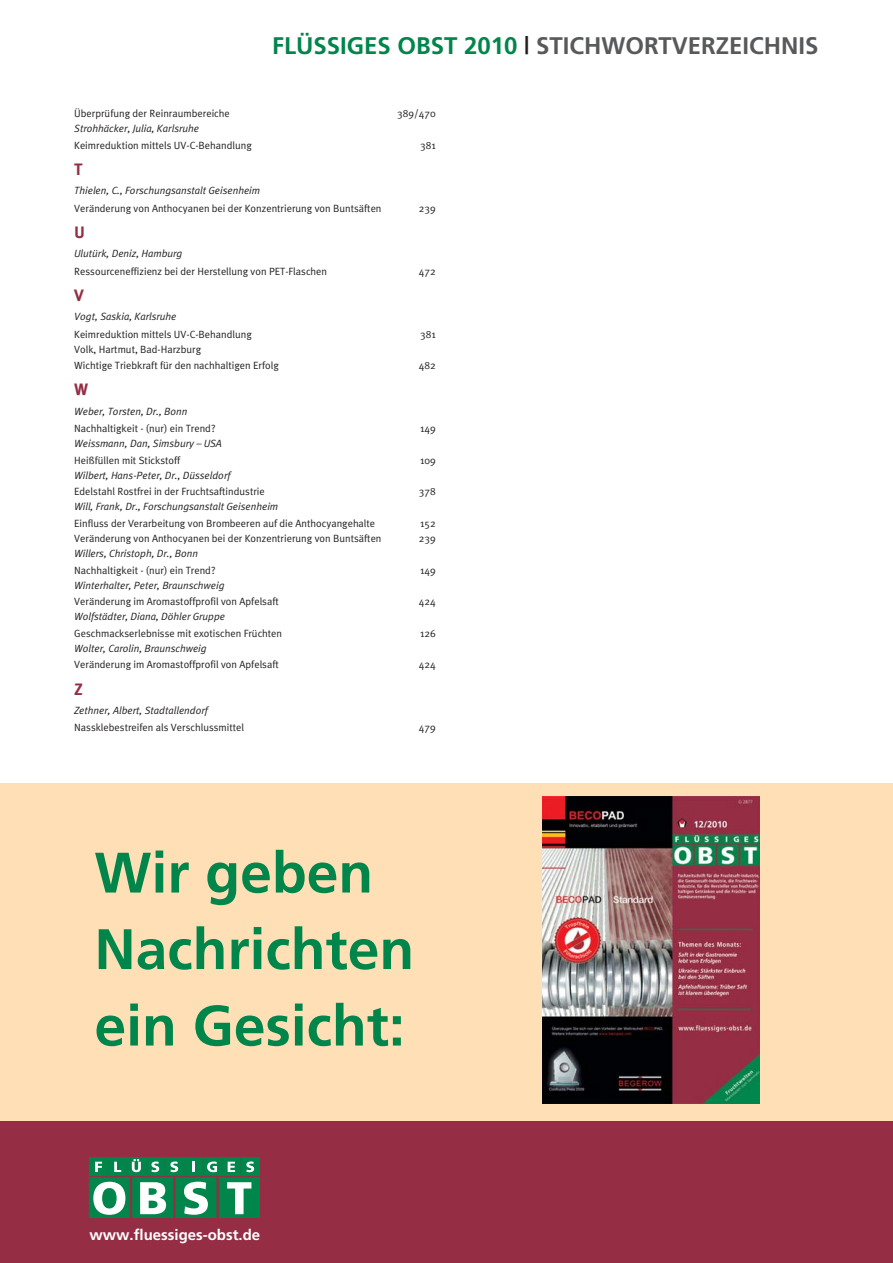
<style>
.page{position:relative;width:893px;height:1263px;background:#fff}
.page>*{position:absolute;margin:0;border:0;box-sizing:border-box;transform-origin:0 0}
.t1{font:700 57px/76.5px "Frutiger";color:#00854a}
.t2{font:700 24px "Frutiger";color:#58595b}
.t3{font:700 16.5px "Meta Plus";color:#952e45}
.t4{font:700 15px "Frutiger";color:#fff}
.t5{font:10.5px/15.8px "Meta Plus Normal";color:#231f20}
.t6{font:italic 10.5px "Meta Plus Normal";color:#231f20}
.s1{color:#00854a}
.s2{color:#231f20}
</style>
<div class="page">
<div style="left:0;top:784px;width:892px;height:479px;background:#ffe0b6"></div>
<div style="left:0;top:1121px;width:892px;height:142px;background:#952e45"></div>
<div style="left:89px;top:1158px;width:18px;height:18px;background:#00854a"></div>
<div style="left:108px;top:1158px;width:18px;height:18px;background:#00854a"></div>
<div style="left:127px;top:1158px;width:18px;height:18px;background:#00854a"></div>
<div style="left:146px;top:1158px;width:18px;height:18px;background:#00854a"></div>
<div style="left:165px;top:1158px;width:18px;height:18px;background:#00854a"></div>
<div style="left:184px;top:1158px;width:18px;height:18px;background:#00854a"></div>
<svg style="left:95px;top:1162px;width:7px;height:10px"></svg>
<svg style="left:114px;top:1162px;width:7px;height:10px"></svg>
<svg style="left:132px;top:1159px;width:9px;height:13px"></svg>
<svg style="left:151px;top:1162px;width:8px;height:10px"></svg>
<svg style="left:170px;top:1162px;width:8px;height:10px"></svg>
<svg style="left:192px;top:1162px;width:3px;height:10px"></svg>
<svg style="left:222px;top:1158px;width:18px;height:18px"></svg>
<svg style="left:228px;top:1162px;width:7px;height:10px"></svg>
<div style="left:241px;top:1158px;width:18px;height:18px;background:#00854a"></div>
<svg style="left:246px;top:1162px;width:8px;height:10px"></svg>
<div style="left:203px;top:1158px;width:18px;height:18px;background:#00854a"></div>
<svg style="left:207px;top:1162px;width:10px;height:10px"></svg>
<div style="left:219px;top:1178px;width:40px;height:40px;background:#00854a"></div>
<div style="left:89px;top:1178px;width:40px;height:40px;background:#00854a"></div>
<div style="left:133px;top:1178px;width:40px;height:40px;background:#00854a"></div>
<div style="left:176px;top:1178px;width:40px;height:40px;background:#00854a"></div>
<svg style="left:93px;top:1182px;width:32px;height:33px"></svg>
<svg style="left:140px;top:1182px;width:26px;height:32px"></svg>
<svg style="left:184px;top:1182px;width:24px;height:33px"></svg>
<svg style="left:227px;top:1182px;width:24px;height:32px"></svg>
<img style="left:543px;top:797px;width:217px;height:307px">
<h2 class="t2" style="left:272px;top:36px;width:548px"><span class="s1">FLÜSSIGES OBST 2010</span> <span class="s2">|</span> STICHWORTVERZEICHNIS</h2>
<p class="t5" style="left:74px;top:106px;width:157px">Überprüfung der Reinraumbereiche</p>
<p class="t5" style="left:397px;top:106px;width:40px">389/470</p>
<p class="t6" style="left:74px;top:124px;width:126px">Strohhäcker, Julia, Karlsruhe</p>
<p class="t5" style="left:74px;top:138px;width:179px">Keimreduktion mittels UV-C-Behandlung</p>
<p class="t5" style="left:420px;top:138px;width:17px">381</p>
<h3 class="t3" style="left:74px;top:163px;width:10px">T</h3>
<p class="t6" style="left:74px;top:186px;width:187px">Thielen, C., Forschungsanstalt Geisenheim</p>
<p class="t5" style="left:74px;top:201px;width:309px">Veränderung von Anthocyanen bei der Konzentrierung von Buntsäften</p>
<p class="t5" style="left:419px;top:201px;width:18px">239</p>
<h3 class="t3" style="left:74px;top:226px;width:12px">U</h3>
<p class="t6" style="left:74px;top:249px;width:110px">Ulutürk, Deniz, Hamburg</p>
<p class="t5" style="left:74px;top:264px;width:254px">Ressourceneffizienz bei der Herstellung von PET-Flaschen</p>
<p class="t5" style="left:419px;top:264px;width:18px">472</p>
<h3 class="t3" style="left:74px;top:289px;width:11px">V</h3>
<p class="t6" style="left:74px;top:312px;width:104px">Vogt, Saskia, Karlsruhe</p>
<p class="t5" style="left:74px;top:327px;width:179px">Keimreduktion mittels UV-C-Behandlung</p>
<p class="t5" style="left:420px;top:327px;width:17px">381</p>
<p class="t5" style="left:74px;top:343px;width:206px">Volk, Hartmut, Bad-Harzburg<br>Wichtige Triebkraft für den nachhaltigen Erfolg</p>
<p class="t5" style="left:419px;top:358px;width:18px">482</p>
<h3 class="t3" style="left:74px;top:383px;width:16px">W</h3>
<p class="t6" style="left:74px;top:407px;width:115px">Weber, Torsten, Dr., Bonn</p>
<p class="t5" style="left:74px;top:421px;width:143px">Nachhaltigkeit - (nur) ein Trend?</p>
<p class="t5" style="left:420px;top:421px;width:17px">149</p>
<p class="t6" style="left:74px;top:439px;width:149px">Weissmann, Dan, Simsbury – USA</p>
<p class="t5" style="left:74px;top:453px;width:108px">Heißfüllen mit Stickstoff</p>
<p class="t5" style="left:420px;top:453px;width:17px">109</p>
<p class="t6" style="left:74px;top:471px;width:158px">Wilbert, Hans-Peter, Dr., Düsseldorf</p>
<p class="t5" style="left:74px;top:484px;width:192px">Edelstahl Rostfrei in der Fruchtsaftindustrie</p>
<p class="t5" style="left:419px;top:484px;width:18px">378</p>
<p class="t6" style="left:74px;top:502px;width:205px">Will, Frank, Dr., Forschungsanstalt Geisenheim</p>
<p class="t5" style="left:74px;top:516px;width:303px">Einfluss der Verarbeitung von Brombeeren auf die Anthocyangehalte</p>
<p class="t5" style="left:420px;top:516px;width:17px">152</p>
<p class="t5" style="left:74px;top:532px;width:309px">Veränderung von Anthocyanen bei der Konzentrierung von Buntsäften</p>
<p class="t5" style="left:419px;top:532px;width:18px">239</p>
<p class="t6" style="left:74px;top:550px;width:125px">Willers, Christoph, Dr., Bonn</p>
<p class="t5" style="left:74px;top:563px;width:143px">Nachhaltigkeit - (nur) ein Trend?</p>
<p class="t5" style="left:420px;top:563px;width:17px">149</p>
<p class="t6" style="left:74px;top:581px;width:152px">Winterhalter, Peter, Braunschweig</p>
<p class="t5" style="left:74px;top:595px;width:206px">Veränderung im Aromastoffprofil von Apfelsaft</p>
<p class="t5" style="left:419px;top:595px;width:18px">424</p>
<p class="t6" style="left:74px;top:613px;width:152px">Wolfstädter, Diana, Döhler Gruppe</p>
<p class="t5" style="left:74px;top:626px;width:209px">Geschmackserlebnisse mit exotischen Früchten</p>
<p class="t5" style="left:420px;top:626px;width:17px">126</p>
<p class="t6" style="left:74px;top:644px;width:134px">Wolter, Carolin, Braunschweig</p>
<p class="t5" style="left:74px;top:658px;width:206px">Veränderung im Aromastoffprofil von Apfelsaft</p>
<p class="t5" style="left:419px;top:658px;width:18px">424</p>
<h3 class="t3" style="left:74px;top:682px;width:10px">Z</h3>
<p class="t6" style="left:74px;top:706px;width:135px">Zethner, Albert, Stadtallendorf</p>
<p class="t5" style="left:74px;top:721px;width:171px">Nassklebestreifen als Verschlussmittel</p>
<p class="t5" style="left:419px;top:721px;width:18px">479</p>
<h1 class="t1" style="left:94px;top:839px;width:321px">Wir geben<br>Nachrichten ein Gesicht:</h1>
<h3 class="t4" style="left:90px;top:1229px;width:172px">www.fluessiges-obst.de</h3>
</div>
